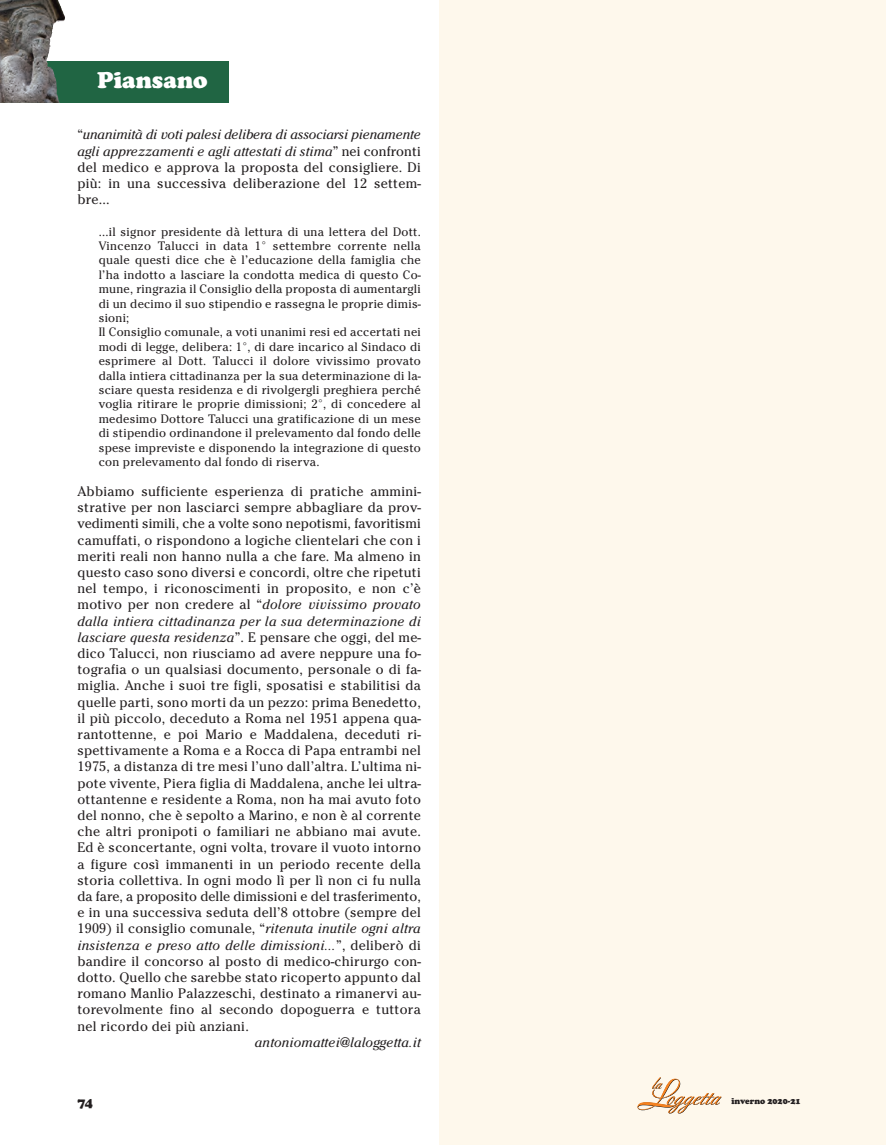
<style>
.page{position:relative;width:886px;height:1145px;background:#fff}
.page>*{position:absolute;margin:0;border:0;box-sizing:border-box;transform-origin:0 0}
.t1{font:900 24px "Cooper";color:#fff}
.t2{font:13.5px/16.2px "Cheltenham S Si";letter-spacing:.02em;color:#231f20;text-align:justify}
.t3{font:italic 13.5px "Cheltenham S Si";letter-spacing:.01em;color:#231f20}
.t4{font:900 13.5px "Cooper";color:#231f20}
.t5{font:12px/14.4px "Cheltenham S Si";letter-spacing:.02em;color:#231f20;text-align:justify}
.t6{font:900 9px "Cooper";color:#231f20;scale:.95 1}
.s1{font-style:italic}
</style>
<div class="page">
<div style="left:439px;top:0;width:447px;height:1145px;background:#fef8ec"></div>
<svg style="left:637px;top:1077px;width:84px;height:36px"></svg>
<div style="left:0;top:62px;width:229px;height:41px;background:#206543"></div>
<img style="left:0;top:0;width:65px;height:103px">
<p class="t1" style="left:97px;top:71px;width:112px">Piansano</p>
<p class="t2" style="left:77px;top:128px;width:345px">“<span class="s1">unanimità di voti palesi delibera di associarsi pienamente agli apprezzamenti e agli attestati di stima</span>” nei confronti del medico e approva la proposta del consigliere. Di più: in una successiva deliberazione del 12 settem&shy;bre...</p>
<p class="t5" style="left:99px;top:225px;width:324px">...il signor presidente dà lettura di una lettera del Dott.<br>Vincenzo Talucci in data 1° settembre corrente nella quale questi dice che è l’educazione della famiglia che l’ha indotto a lasciare la condotta medica di questo Co&shy;mune, ringrazia il Consiglio della proposta di aumentargli di un decimo il suo stipendio e rassegna le proprie dimis&shy;sioni;</p>
<p class="t5" style="left:99px;top:326px;width:324px">Il Consiglio comunale, a voti unanimi resi ed accertati nei modi di legge, delibera: 1°, di dare incarico al Sindaco di esprimere al Dott. Talucci il dolore vivissimo provato dalla intiera cittadinanza per la sua determinazione di la&shy;sciare questa residenza e di rivolgergli preghiera perché voglia ritirare le proprie dimissioni; 2°, di concedere al medesimo Dottore Talucci una gratificazione di un mese di stipendio ordinandone il prelevamento dal fondo delle spese impreviste e disponendo la integrazione di questo con prelevamento dal fondo di riserva.</p>
<p class="t2" style="left:77px;top:484px;width:345px">Abbiamo sufficiente esperienza di pratiche ammini&shy;strative per non lasciarci sempre abbagliare da prov&shy;vedimenti simili, che a volte sono nepotismi, favoritismi camuffati, o rispondono a logiche clientelari che con i meriti reali non hanno nulla a che fare. Ma almeno in questo caso sono diversi e concordi, oltre che ripetuti nel tempo, i riconoscimenti in proposito, e non c’è motivo per non credere al “<span class="s1">dolore vivissimo provato dalla intiera cittadinanza per la sua determinazione di lasciare questa residenza</span>”. E pensare che oggi, del me&shy;dico Talucci, non riusciamo ad avere neppure una fo&shy;tografia o un qualsiasi documento, personale o di fa&shy;miglia. Anche i suoi tre figli, sposatisi e stabilitisi da quelle parti, sono morti da un pezzo: prima Benedetto, il più piccolo, deceduto a Roma nel 1951 appena qua&shy;rantottenne, e poi Mario e Maddalena, deceduti ri&shy;spettivamente a Roma e a Rocca di Papa entrambi nel 1975, a distanza di tre mesi l’uno dall’altra. L’ultima ni&shy;pote vivente, Piera figlia di Maddalena, anche lei ultra&shy;ottantenne e residente a Roma, non ha mai avuto foto del nonno, che è sepolto a Marino, e non è al corrente che altri pronipoti o familiari ne abbiano mai avute.<br>Ed è sconcertante, ogni volta, trovare il vuoto intorno a figure così immanenti in un periodo recente della storia collettiva. In ogni modo lì per lì non ci fu nulla da fare, a proposito delle dimissioni e del trasferimento, e in una successiva seduta dell’8 ottobre (sempre del 1909) il consiglio comunale, “<span class="s1">ritenuta inutile ogni altra insistenza e preso atto delle dimissioni...</span>”, deliberò di bandire il concorso al posto di medico-chirurgo con&shy;dotto. Quello che sarebbe stato ricoperto appunto dal romano Manlio Palazzeschi, destinato a rimanervi au&shy;torevolmente fino al secondo dopoguerra e tuttora nel ricordo dei più anziani.</p>
<p class="t3" style="left:255px;top:1037px;width:167px">antoniomattei@laloggetta.it</p>
<p class="t4" style="left:77px;top:1097px;width:17px">74</p>
<p class="t6" style="left:731px;top:1097px;width:74px">inverno 2020-21</p>
</div>
